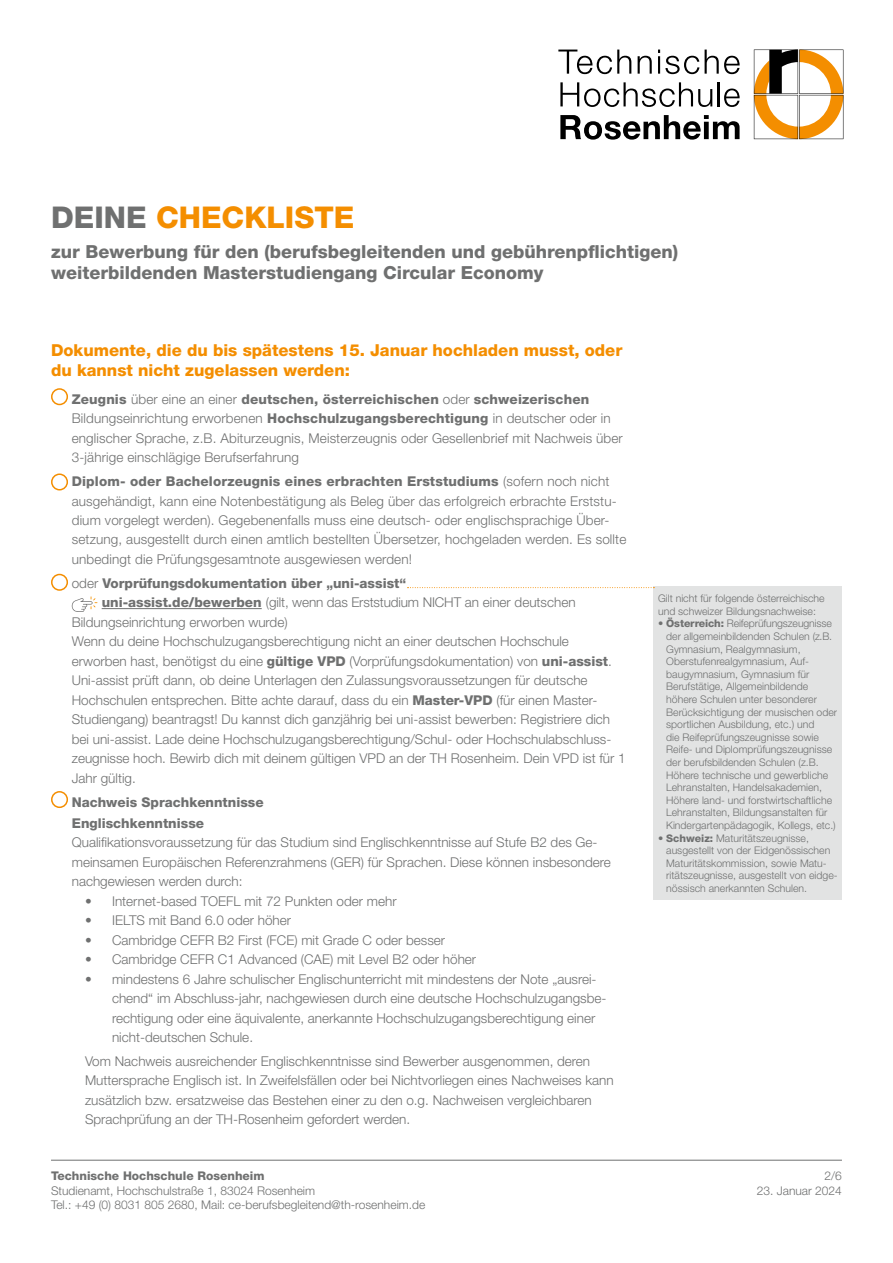
<style>
.page{position:relative;width:893px;height:1263px;background:#fff}
.page>*{position:absolute;margin:0;border:0;box-sizing:border-box;transform-origin:0 0}
.t1{font:800 30px "Helvetica Neue LT Pro";color:#f48e00}
.t2{font:800 18px/21.6px "Helvetica Neue LT Pro";color:#6f7070}
.t3{font:800 16.5px/19.5px "Helvetica Neue LT Pro";color:#f48e00}
.t4{font:300 13.5px/19.5px "Helvetica Neue LT Pro";color:#6f7070}
.t5{font:800 13.5px/21px "Helvetica Neue LT Pro";color:#6f7070}
.t6{font:300 12px/14.4px "Helvetica Neue LT Pro";color:#6f7070}
.t7{font:800 12px "Helvetica Neue LT Pro";color:#6f7070}
.t8{font:300 10.5px/12.6px "Helvetica Neue LT Pro";color:#6f7070}
.s1{color:#6f7070}
.s2{font-weight:800}
.s3{font-weight:300}
</style>
<div class="page">
<svg style="left:560px;top:82px;width:152px;height:25px"></svg>
<hr style="left:718px;top:82px;width:2px;height:24px;background:#000">
<svg style="left:724px;top:89px;width:16px;height:18px"></svg>
<svg style="left:560px;top:115px;width:180px;height:25px"></svg>
<svg style="left:558px;top:50px;width:73px;height:24px"></svg>
<svg style="left:638px;top:56px;width:14px;height:18px"></svg>
<svg style="left:658px;top:50px;width:41px;height:24px"></svg>
<svg style="left:705px;top:50px;width:35px;height:24px"></svg>
<svg style="left:754px;top:50px;width:89px;height:89px"></svg>
<hr style="left:51px;top:1160px;width:791px;height:1px;background:#6f7070">
<div style="left:654px;top:587px;width:188px;height:313px;background:#e2e3e3"></div>
<hr style="left:102px;top:608px;width:160px;height:1px;background:#6f7070">
<div style="left:51px;top:388px;width:17px;height:17px;border:2px solid #f48e00;border-radius:50%"></div>
<div style="left:51px;top:473px;width:17px;height:17px;border:2px solid #f48e00;border-radius:50%"></div>
<div style="left:51px;top:574px;width:17px;height:17px;border:2px solid #f48e00;border-radius:50%"></div>
<svg style="left:72px;top:596px;width:25px;height:16px"></svg>
<div style="left:51px;top:791px;width:17px;height:17px;border:2px solid #f48e00;border-radius:50%"></div>
<svg style="left:408px;top:587px;width:246px;height:1px"></svg>
<h1 class="t1" style="left:51px;top:199px;width:305px"><span class="s1">DEINE</span> CHECKLISTE</h1>
<h2 class="t2" style="left:51px;top:241px;width:629px">zur Bewerbung für den (berufsbegleitenden und gebührenpflichtigen) weiterbildenden Masterstudiengang Circular Economy</h2>
<p class="t3" style="left:51px;top:341px;width:573px">Dokumente, die du bis spätestens 15. Januar hochladen musst, oder du kannst nicht zugelassen werden:</p>
<p class="t4" style="left:72px;top:389px;width:553px"><span class="s2">Zeugnis</span> über eine an einer <span class="s2">deutschen, österreichischen</span> oder <span class="s2">schweizerischen </span>Bildungseinrichtung erworbenen <span class="s2">Hochschulzugangsberechtigung</span> in deutscher oder in englischer Sprache, z.B. Abiturzeugnis, Meisterzeugnis oder Gesellenbrief mit Nachweis über 3-jährige einschlägige Berufserfahrung</p>
<p class="t4" style="left:72px;top:471px;width:556px"><span class="s2">Diplom- oder Bachelorzeugnis eines erbrachten Erststudiums</span> (sofern noch nicht ausgehändigt, kann eine Notenbestätigung als Beleg über das erfolgreich erbrachte Erststu&shy;dium vorgelegt werden). Gegebenenfalls muss eine deutsch- oder englischsprachige Über&shy;setzung, ausgestellt durch einen amtlich bestellten Übersetzer, hochgeladen werden. Es sollte unbedingt die Prüfungsgesamtnote ausgewiesen werden!</p>
<p class="t5" style="left:72px;top:572px;width:336px"><span class="s3">oder</span> Vorprüfungsdokumentation über „uni-assist“</p>
<p class="t4" style="left:102px;top:592px;width:475px"><span class="s2">uni-assist.de/bewerben</span> (gilt, wenn das Erststudium NICHT an einer deutschen</p>
<p class="t4" style="left:72px;top:612px;width:217px">Bildungseinrichtung erworben wurde)</p>
<p class="t4" style="left:72px;top:631px;width:499px">Wenn du deine Hochschulzugangsberechtigung nicht an einer deutschen Hochschule</p>
<p class="t4" style="left:72px;top:651px;width:542px">erworben hast, benötigst du eine <span class="s2">gültige VPD</span> (Vorprüfungsdokumentation) von <span class="s2">uni-assist</span>.</p>
<p class="t4" style="left:72px;top:670px;width:517px">Uni-assist prüft dann, ob deine Unterlagen den Zulassungsvoraussetzungen für deutsche</p>
<p class="t4" style="left:72px;top:690px;width:527px">Hochschulen entsprechen. Bitte achte darauf, dass du ein <span class="s2">Master-VPD</span> (für einen Master-</p>
<p class="t4" style="left:72px;top:709px;width:540px">Studiengang) beantragst! Du kannst dich ganzjährig bei uni-assist bewerben: Registriere dich</p>
<p class="t4" style="left:72px;top:729px;width:541px">bei uni-assist. Lade deine Hochschulzugangsberechtigung/Schul- oder Hochschulabschluss-</p>
<p class="t4" style="left:72px;top:748px;width:555px">zeugnisse hoch. Bewirb dich mit deinem gültigen VPD an der TH Rosenheim. Dein VPD ist für 1</p>
<p class="t4" style="left:72px;top:768px;width:66px">Jahr gültig.</p>
<p class="t5" style="left:72px;top:791px;width:193px">Nachweis Sprachkenntnisse<br>Englischkenntnisse</p>
<p class="t4" style="left:72px;top:832px;width:541px">Qualifikationsvoraussetzung für das Studium sind Englischkenntnisse auf Stufe B2 des Ge&shy;meinsamen Europäischen Referenzrahmens (GER) für Sprachen. Diese können insbesondere nachgewiesen werden durch:</p>
<p class="t4" style="left:85px;top:891px;width:313px">• Internet-based TOEFL mit 72 Punkten oder mehr</p>
<p class="t4" style="left:85px;top:910px;width:208px">• IELTS mit Band 6.0 oder höher</p>
<p class="t4" style="left:85px;top:930px;width:362px">• Cambridge CEFR B2 First (FCE) mit Grade C oder besser</p>
<p class="t4" style="left:85px;top:949px;width:393px">• Cambridge CEFR C1 Advanced (CAE) mit Level B2 oder höher</p>
<p class="t4" style="left:112px;top:969px;width:496px;text-indent:-27px">• mindestens 6 Jahre schulischer Englischunterricht mit mindestens der Note „ausrei&shy;chend“ im Abschluss-jahr, nachgewiesen durch eine deutsche Hochschulzugangsbe&shy;rechtigung oder eine äquivalente, anerkannte Hochschulzugangsberechtigung einer nicht-deutschen Schule.</p>
<p class="t4" style="left:85px;top:1051px;width:530px">Vom Nachweis ausreichender Englischkenntnisse sind Bewerber ausgenommen, deren Muttersprache Englisch ist. In Zweifelsfällen oder bei Nichtvorliegen eines Nachweises kann zusätzlich bzw. ersatzweise das Bestehen einer zu den o.g. Nachweisen vergleichbaren Sprachprüfung an der TH-Rosenheim gefordert werden.</p>
<p class="t8" style="left:658px;top:592px;width:168px">Gilt nicht für folgende österreichische und schweizer Bildungsnachweise:</p>
<p class="t8" style="left:666px;top:617px;width:172px;text-indent:-8px">• <span class="s2">Österreich:</span> Reifeprüfungszeugnisse der allgemeinbildenden Schulen (z.B.<br>Gymnasium, Realgymnasium, Oberstufenrealgymnasium, Auf&shy;baugymnasium, Gymnasium für Berufstätige, Allgemeinbildende höhere Schulen unter besonderer Berücksichtigung der musischen oder sportlichen Ausbildung, etc.) und<br>die Reifeprüfungszeugnisse sowie Reife- und Diplomprüfungszeugnisse der berufsbildenden Schulen (z.B.<br>Höhere technische und gewerbliche Lehranstalten, Handelsakademien, Höhere land- und forstwirtschaftliche Lehranstalten, Bildungsanstalten für Kindergartenpädagogik, Kollegs, etc.)</p>
<p class="t8" style="left:666px;top:831px;width:173px;text-indent:-8px">• <span class="s2">Schweiz:</span> Maturitätszeugnisse, ausgestellt von der Eidgenössischen Maturitätskommission, sowie Matu&shy;ritätszeugnisse, ausgestellt von eidge&shy;nössisch anerkannten Schulen.</p>
<p class="t6" style="left:825px;top:1169px;width:19px">2/6</p>
<p class="t7" style="left:51px;top:1169px;width:215px">Technische Hochschule Rosenheim</p>
<p class="t6" style="left:51px;top:1183px;width:376px">Studienamt, Hochschulstraße 1, 83024 Rosenheim<br>Tel.: +49 (0) 8031 805 2680, Mail: ce-berufsbegleitend@th-rosenheim.de</p>
<p class="t6" style="left:757px;top:1183px;width:87px">23. Januar 2024</p>
</div>
